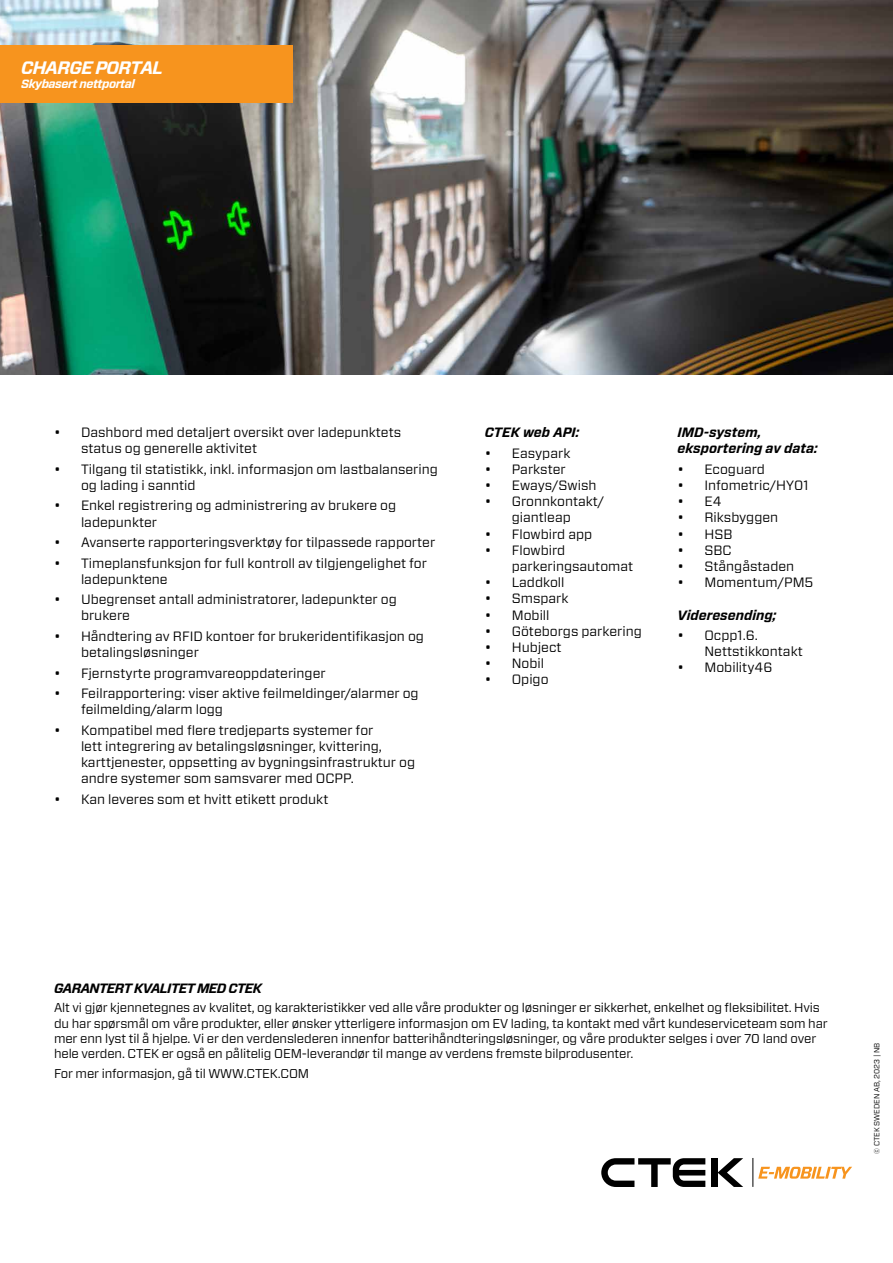
<style>
.page{position:relative;width:893px;height:1263px;background:#fff}
.page>*{position:absolute;margin:0;border:0;box-sizing:border-box;transform-origin:0 0}
.t1{font:italic 700 18px "Forza";letter-spacing:-.04em;color:#fff}
.t2{font:13.5px/16.2px "Forza";color:#000}
.t3{font:italic 700 13.5px/16.2px "Forza";color:#000}
.t4{font:italic 700 13.5px "Forza";letter-spacing:-.04em;color:#000}
.t5{font:12.75px/15.3px "Forza";letter-spacing:-.01em;color:#000}
.t6{font:italic 700 12px "Forza";letter-spacing:-.04em;color:#fff}
.t7{font:7.5px "Forza";color:#000}
</style>
<div class="page">
<div style="left:711px;top:1158px;width:7px;height:29px;background:#000"></div>
<svg style="left:718px;top:1158px;width:25px;height:29px"></svg>
<svg style="left:601px;top:1158px;width:104px;height:29px"></svg>
<svg style="left:753px;top:1158px;width:99px;height:29px"></svg>
<img style="left:0;top:0;width:893px;height:374px">
<div style="left:0;top:45px;width:293px;height:58px;background:#f7941e"></div>
<h1 class="t1" style="left:21px;top:56px;width:143px">CHARGE PORTAL</h1>
<p class="t6" style="left:21px;top:76px;width:115px">Skybasert nettportal</p>
<p class="t2" style="left:81px;top:424px;width:322px;text-indent:-27px">• Dashbord med detaljert oversikt over ladepunktets status og generelle aktivitet</p>
<p class="t2" style="left:81px;top:461px;width:358px;text-indent:-27px">• Tilgang til statistikk, inkl. informasjon om lastbalansering og lading i sanntid</p>
<p class="t2" style="left:81px;top:497px;width:317px;text-indent:-27px">• Enkel registrering og administrering av brukere og ladepunkter</p>
<p class="t2" style="left:54px;top:534px;width:383px">• Avanserte rapporteringsverktøy for tilpassede rapporter</p>
<p class="t2" style="left:81px;top:554px;width:348px;text-indent:-27px">• Timeplansfunksjon for full kontroll av tilgjengelighet for ladepunktene</p>
<p class="t2" style="left:81px;top:591px;width:317px;text-indent:-27px">• Ubegrenset antall administratorer, ladepunkter og brukere</p>
<p class="t2" style="left:81px;top:628px;width:344px;text-indent:-27px">• Håndtering av RFID kontoer for brukeridentifikasjon og betalingsløsninger</p>
<p class="t2" style="left:54px;top:664px;width:273px">• Fjernstyrte programvareoppdateringer</p>
<p class="t2" style="left:81px;top:685px;width:339px;text-indent:-27px">• Feilrapportering: viser aktive feilmeldinger/alarmer og feilmelding/alarm logg</p>
<p class="t2" style="left:81px;top:722px;width:336px;text-indent:-27px">• Kompatibel med flere tredjeparts systemer for<br>lett integrering av betalingsløsninger, kvittering, karttjenester, oppsetting av bygningsinfrastruktur og andre systemer som samsvarer med OCPP.</p>
<p class="t2" style="left:54px;top:791px;width:276px">• Kan leveres som et hvitt etikett produkt</p>
<p class="t3" style="left:485px;top:424px;width:96px">CTEK web API:</p>
<p class="t2" style="left:485px;top:445px;width:87px">• Easypark</p>
<p class="t2" style="left:485px;top:461px;width:82px">• Parkster</p>
<p class="t2" style="left:485px;top:477px;width:113px">• Eways/Swish</p>
<p class="t2" style="left:485px;top:493px;width:121px;text-align:center">• Gronnkontakt/ giantleap</p>
<p class="t2" style="left:485px;top:526px;width:109px">• Flowbird app</p>
<p class="t2" style="left:512px;top:542px;width:123px;text-indent:-27px">• Flowbird parkeringsautomat</p>
<p class="t2" style="left:485px;top:574px;width:81px">• Laddkoll</p>
<p class="t2" style="left:485px;top:590px;width:85px">• Smspark</p>
<p class="t2" style="left:485px;top:607px;width:66px">• Mobill</p>
<p class="t2" style="left:485px;top:623px;width:159px">• Göteborgs parkering</p>
<p class="t2" style="left:485px;top:639px;width:78px">• Hubject</p>
<p class="t2" style="left:485px;top:655px;width:61px">• Nobil</p>
<p class="t2" style="left:485px;top:671px;width:65px">• Opigo</p>
<p class="t3" style="left:677px;top:424px;width:142px">IMD-system, eksportering av data:</p>
<p class="t2" style="left:677px;top:461px;width:89px">• Ecoguard</p>
<p class="t2" style="left:677px;top:477px;width:133px">• Infometric/HY01</p>
<p class="t2" style="left:677px;top:493px;width:46px">• E4</p>
<p class="t2" style="left:677px;top:509px;width:102px">• Riksbyggen</p>
<p class="t2" style="left:677px;top:526px;width:56px">• HSB</p>
<p class="t2" style="left:677px;top:542px;width:56px">• SBC</p>
<p class="t2" style="left:677px;top:558px;width:118px">• Stångåstaden</p>
<p class="t2" style="left:677px;top:574px;width:138px">• Momentum/PM5</p>
<p class="t3" style="left:677px;top:607px;width:100px">Videresending;</p>
<p class="t2" style="left:704px;top:627px;width:100px;text-indent:-27px">• Ocpp1.6.<br>Nettstikkontakt</p>
<p class="t2" style="left:677px;top:659px;width:96px">• Mobility46</p>
<p class="t4" style="left:54px;top:979px;width:210px">GARANTERT KVALITET MED CTEK</p>
<p class="t5" style="left:54px;top:1000px;width:775px">Alt vi gjør kjennetegnes av kvalitet, og karakteristikker ved alle våre produkter og løsninger er sikkerhet, enkelhet og fleksibilitet. Hvis du har spørsmål om våre produkter, eller ønsker ytterligere informasjon om EV lading, ta kontakt med vårt kundeserviceteam som har mer enn lyst til å hjelpe. Vi er den verdenslederen innenfor batterihåndteringsløsninger, og våre produkter selges i over 70 land over hele verden. CTEK er også en pålitelig OEM-leverandør til mange av verdens fremste bilprodusenter.</p>
<p class="t5" style="left:54px;top:1065px;width:257px">For mer informasjon, gå til WWW.CTEK.COM</p>
<p class="t7" style="left:872px;top:1153px;width:112px;rotate:-90deg">© CTEK SWEDEN AB, 2023 | NB</p>
</div>
